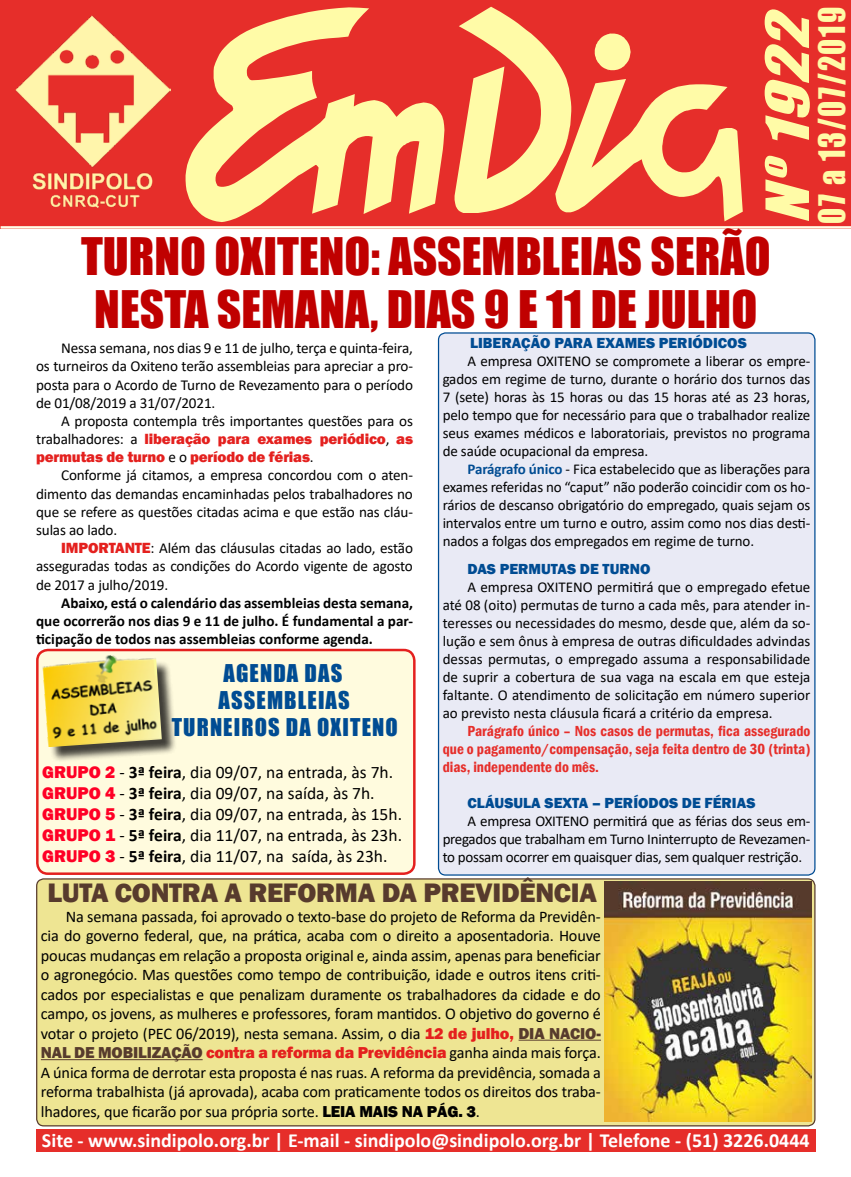
<style>
.page{position:relative;width:851px;height:1177px;background:#fff}
.page>*{position:absolute;margin:0;border:0;box-sizing:border-box;transform-origin:0 0}
.t1{font:italic 55px "Impact";color:#fffba7;scale:1.19 1}
.t2{font:47.5px/52.5px "Impact";color:#c00000}
.t3{font:33.62px "Impact";letter-spacing:.06em;color:#fffba7;scale:.89 1}
.t4{font:800 27.5px "Franklin Gothic";letter-spacing:-.01em;color:#573b2d}
.t5{font:22.5px/27px "Impact";letter-spacing:.05em;color:#004c93;text-align:center}
.t6{font:700 20px "Calibri";color:#fff}
.t7{font:17.5px/21px "Calibri";color:#000}
.t8{font:16.25px/19.5px "Calibri";letter-spacing:-.01em;color:#000;text-align:justify}
.t9{font:800 16.25px "Franklin Gothic";letter-spacing:-.01em;color:#e4201e}
.t10{font:15.12px/18.1px "Calibri";letter-spacing:-.01em;color:#000;text-align:justify}
.t11{font:700 15.12px/18.1px "Calibri";color:#000;text-align:justify}
.t12{font:800 15.12px/18.1px "Franklin Gothic";letter-spacing:-.01em;color:#e4201e}
.t13{font:15px/18px "Calibri";letter-spacing:-.01em;color:#000;text-align:justify}
.t14{font:600 condensed 15px/18px "Franklin Gothic";color:#e62e2a;text-align:justify}
.t15{font:800 15px "Franklin Gothic";color:#004c93}
.s1{font-weight:700;color:#004c93}
.s2{font-family:"Franklin Gothic";font-weight:800;color:#e4201e}
.s3{font-family:"Franklin Gothic";font-weight:800;color:#573b2d}
.s4{color:#573b2d}
.s5{font-family:"Calibri";font-weight:400;color:#000}
.s6{font-family:"Franklin Gothic";font-weight:800}
.s7{font-family:"Franklin Gothic";font-weight:800;color:#ff0025}
.s8{font-weight:700}
</style>
<div class="page">
<div style="left:1px;top:0;width:849px;height:229px;background:#e62e2a"></div>
<hr style="left:1px;top:226px;width:849px;height:3px;background:#fffee9">
<svg style="left:185px;top:7px;width:259px;height:215px"></svg>
<svg style="left:454px;top:7px;width:288px;height:214px"></svg>
<div style="left:36px;top:1129px;width:779px;height:23px;background:#e62e2a"></div>
<div style="left:37px;top:650px;width:377px;height:223px;background:#fffbde;border-radius:11px"></div>
<div style="left:36px;top:648px;width:379px;height:226px;border:2px solid #e4201e;border-radius:11px"></div>
<div style="left:438px;top:333px;width:376px;height:542px;background:#e9eaf5;border-radius:7px"></div>
<div style="left:37px;top:878px;width:777px;height:247px;background:#eee593;border-radius:7px"></div>
<hr style="left:518px;top:1039px;width:83px;height:1px;background:#573b2d">
<hr style="left:41px;top:1059px;width:162px;height:1px;background:#573b2d">
<div style="left:36px;top:878px;width:779px;height:248px;border:1px solid #573b2d;border-radius:7px"></div>
<img style="left:15px;top:15px;width:155px;height:193px">
<img style="left:604px;top:881px;width:206px;height:239px">
<div style="left:45px;top:657px;width:132px;height:105px;background:#000;opacity:.75"></div>
<img style="left:42px;top:652px;width:120px;height:95px">
<h1 class="t1" style="left:744px;top:224px;width:194px;rotate:-90deg">Nº1922</h1>
<h3 class="t3" style="left:805px;top:224px;width:245px;rotate:-90deg">07 a 13/07/2019</h3>
<h2 class="t2" style="left:81px;top:229px;width:691px">TURNO OXITENO: ASSEMBLEIAS SERÃO<br>NESTA SEMANA, DIAS 9 E 11 DE JULHO</h2>
<p class="t15" style="left:470px;top:333px;width:278px">LIBERAÇÃO PARA EXAMES PERIÓDICOS</p>
<p class="t13" style="left:442px;top:351px;width:369px;text-indent:25px">A empresa OXITENO se compromete a liberar os empre&shy;gados em regime de turno, durante o horário dos turnos das 7 (sete) horas às 15 horas ou das 15 horas até as 23 horas, pelo tempo que for necessário para que o trabalhador realize seus exames médicos e laboratoriais, previstos no programa de saúde ocupacional da empresa.</p>
<p class="t13" style="left:442px;top:459px;width:369px;text-indent:25px"><span class="s1">Parágrafo único</span> - Fica estabelecido que as liberações para exames referidas no “caput” não poderão coincidir com os ho&shy;rários de descanso obrigatório do empregado, quais sejam os intervalos entre um turno e outro, assim como nos dias desti&shy;nados a folgas dos empregados em regime de turno.</p>
<p class="t15" style="left:467px;top:559px;width:184px">DAS PERMUTAS DE TURNO</p>
<p class="t13" style="left:442px;top:578px;width:369px;text-indent:25px">A empresa OXITENO permitirá que o empregado efetue até 08 (oito) permutas de turno a cada mês, para atender in&shy;teresses ou necessidades do mesmo, desde que, além da so&shy;lução e sem ônus à empresa de outras dificuldades advindas dessas permutas, o empregado assuma a responsabilidade de suprir a cobertura de sua vaga na escala em que esteja faltante. O atendimento de solicitação em número superior ao previsto nesta cláusula ficará a critério da empresa.</p>
<p class="t14" style="left:442px;top:722px;width:369px;text-indent:25px">Parágrafo único – Nos casos de permutas, fica assegurado que o pagamento/compensação, seja feita dentro de 30 (trinta) dias, independente do mês.</p>
<p class="t15" style="left:467px;top:793px;width:289px">CLÁUSULA SEXTA – PERÍODOS DE FÉRIAS</p>
<p class="t13" style="left:442px;top:812px;width:369px;text-indent:25px">A empresa OXITENO permitirá que as férias dos seus em&shy;pregados que trabalham em Turno Ininterrupto de Revezamen&shy;to possam ocorrer em quaisquer dias, sem qualquer restrição.</p>
<h3 class="t4" style="left:47px;top:875px;width:551px">LUTA CONTRA A REFORMA DA PREVIDÊNCIA</h3>
<p class="t8" style="left:41px;top:906px;width:561px;text-indent:25px">Na semana passada, foi aprovado o texto-base do projeto de Reforma da Previdên&shy;cia do governo federal, que, na prática, acaba com o direito a aposentadoria. Houve poucas mudanças em relação a proposta original e, ainda assim, apenas para beneficiar o agronegócio. Mas questões como tempo de contribuição, idade e outros itens criti&shy;cados por especialistas e que penalizam duramente os trabalhadores da cidade e do campo, os jovens, as mulheres e professores, foram mantidos. O objetivo do governo é votar o projeto (PEC 06/2019), nesta semana. Assim, o dia <span class="s2">12 de julho,</span> <span class="s3">DIA NACIO-</span></p>
<p class="t9" style="left:41px;top:1042px;width:561px"><span class="s4">NAL DE MOBILIZAÇÃO</span> contra a reforma da Previdência <span class="s5">ganha ainda mais força.</span></p>
<p class="t8" style="left:41px;top:1062px;width:561px">A única forma de derrotar esta proposta é nas ruas. A reforma da previdência, somada a reforma trabalhista (já aprovada), acaba com praticamente todos os direitos dos traba&shy;lhadores, que ficarão por sua própria sorte. <span class="s6">LEIA MAIS NA PÁG. 3</span>.</p>
<p class="t10" style="left:36px;top:338px;width:378px;text-indent:25px">Nessa semana, nos dias 9 e 11 de julho, terça e quinta-feira, os turneiros da Oxiteno terão assembleias para apreciar a pro&shy;posta para o Acordo de Turno de Revezamento para o período de 01/08/2019 a 31/07/2021.</p>
<p class="t10" style="left:61px;top:411px;width:353px">A proposta contempla três importantes questões para os</p>
<p class="t12" style="left:36px;top:430px;width:378px"><span class="s5">trabalhadores: a</span> liberação para exames periódico<span class="s5">,</span> as permutas de turno <span class="s5">e o</span> período de férias<span class="s5">.</span></p>
<p class="t10" style="left:36px;top:466px;width:378px;text-indent:25px">Conforme já citamos, a empresa concordou com o aten&shy;dimento das demandas encaminhadas pelos trabalhadores no que se refere as questões citadas acima e que estão nas cláu&shy;sulas ao lado.</p>
<p class="t10" style="left:36px;top:538px;width:378px;text-indent:25px"><span class="s2">IMPORTANTE</span>: Além das cláusulas citadas ao lado, estão asseguradas todas as condições do Acordo vigente de agosto de 2017 a julho/2019.</p>
<p class="t11" style="left:36px;top:593px;width:378px;text-indent:25px">Abaixo, está o calendário das assembleias desta semana, que ocorrerão nos dias 9 e 11 de julho. É fundamental a par&shy;ticipação de todos nas assembleias conforme agenda.</p>
<h3 class="t5" style="left:172px;top:659px;width:227px">AGENDA DAS<br>ASSEMBLEIAS<br>TURNEIROS DA OXITENO</h3>
<p class="t7" style="left:42px;top:761px;width:361px"><span class="s7">GRUPO 2</span> - <span class="s8">3ª feira</span>, dia 09/07, na entrada, às 7h.<br><span class="s7">GRUPO 4</span> - <span class="s8">3ª feira</span>, dia 09/07, na saída, às 7h.<br><span class="s7">GRUPO 5</span> - <span class="s8">3ª feira</span>, dia 09/07, na entrada, às 15h.<br><span class="s7">GRUPO 1</span> - <span class="s8">5ª feira</span>, dia 11/07, na entrada, às 23h.<br><span class="s7">GRUPO 3</span> - <span class="s8">5ª feira</span>, dia 11/07, na saída, às 23h.</p>
<h3 class="t6" style="left:42px;top:1126px;width:769px">Site - www.sindipolo.org.br | E-mail - sindipolo@sindipolo.org.br | Telefone - (51) 3226.0444</h3>
</div>
